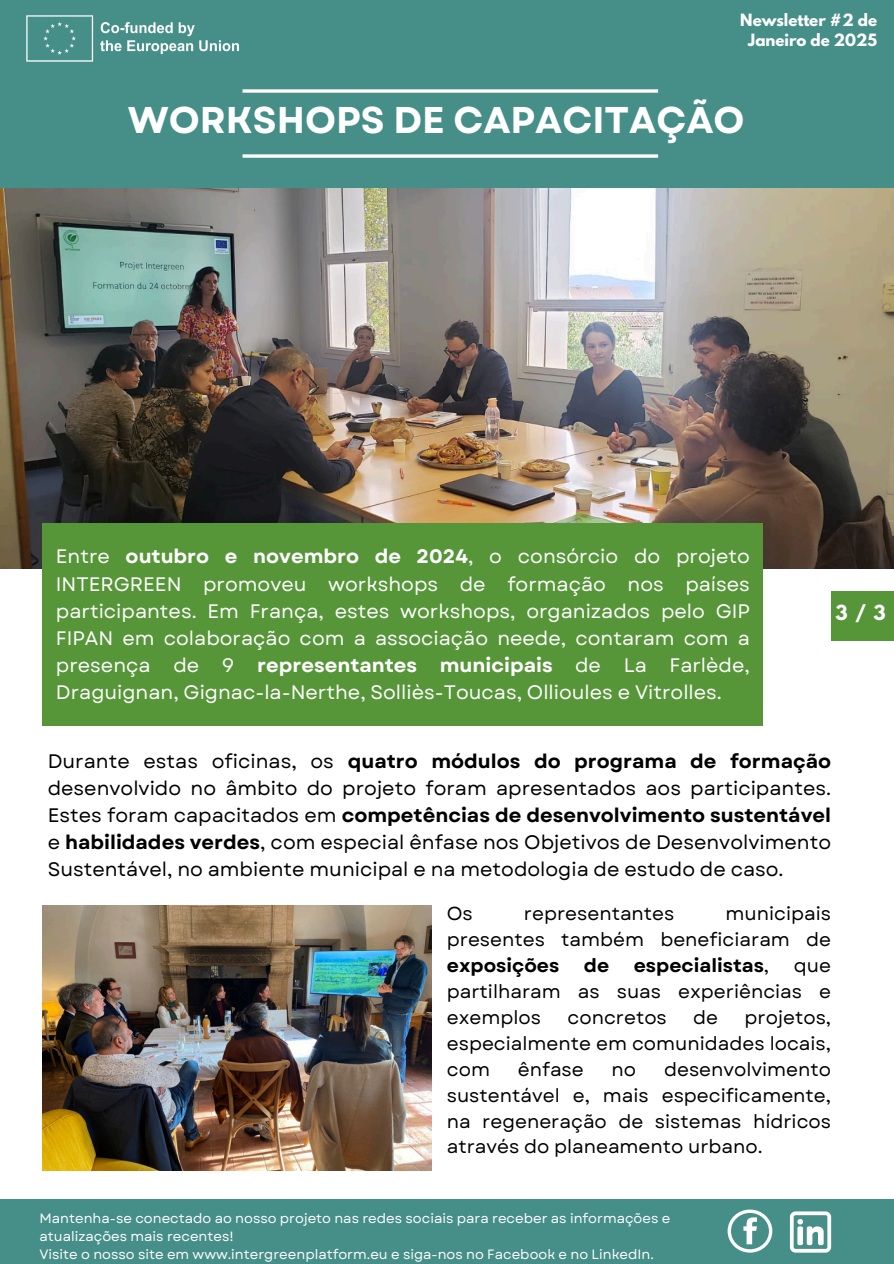
<style>
.page{position:relative;width:894px;height:1264px;background:#fff}
.page>*{position:absolute;margin:0;border:0;box-sizing:border-box;transform-origin:0 0}
.t1{font:700 37.2px "Garet";color:#fff}
.t2{font:19.5px/27px "Garet";color:#fff;text-align:justify}
.t3{font:19.5px/27px "Garet";color:#000;text-align:justify}
.t4{font:18.75px/25.8px "Garet";color:#000;text-align:justify}
.t5{font:700 18.75px "Garet";color:#000}
.t6{font:700 18.3px "League Spartan";color:#fff}
.t7{font:700 15px/20.2px "League Spartan";color:#fff;text-align:center}
.t8{font:13.5px/18px "Garet";color:#fff}
.s1{font-weight:700}
.s2{font-weight:400}
</style>
<div class="page">
<div style="left:0;top:0;width:893px;height:190px;background:#468f89"></div>
<img style="left:0;top:189px;width:893px;height:379px">
<div style="left:43px;top:523px;width:720px;height:202px;background:#569639"></div>
<img style="left:43px;top:905px;width:388px;height:265px">
<svg style="left:242px;top:154px;width:416px;height:4px;background:#e1edec"></svg>
<svg style="left:242px;top:89px;width:416px;height:4px;background:#e2edec"></svg>
<div style="left:830px;top:591px;width:63px;height:49px;background:#569639"></div>
<div style="left:0;top:1198px;width:893px;height:65px;background:#468f89"></div>
<img style="left:26px;top:15px;width:213px;height:47px">
<svg style="left:789px;top:1211px;width:41px;height:41px"></svg>
<svg style="left:727px;top:1209px;width:45px;height:43px"></svg>
<h2 class="t7" style="left:740px;top:12px;width:138px">Newsletter #2 de<br>Janeiro de 2025</h2>
<p class="t1" style="left:128px;top:93px;width:618px">WORKSHOPS DE CAPACITAÇÃO</p>
<h1 class="t2" style="left:56px;top:543px;width:695px">Entre <span class="s1">outubro e novembro de 2024</span>, o consórcio do projeto INTERGREEN promoveu workshops de formação nos países participantes. Em França, estes workshops, organizados pelo GIP FIPAN em colaboração com a associação neede, contaram com a presença de 9 <span class="s1">representantes municipais</span> de La Farlède, Draguignan, Gignac-la-Nerthe, Solliès-Toucas, Ollioules e Vitrolles.</h1>
<h4 class="t6" style="left:835px;top:603px;width:52px">3/3</h4>
<p class="t3" style="left:48px;top:747px;width:784px">Durante estas oficinas, os <span class="s1">quatro módulos do programa de formação </span>desenvolvido no âmbito do projeto foram apresentados aos participantes.<br>Estes foram capacitados em <span class="s1">competências de desenvolvimento sustentável </span>e <span class="s1">habilidades verdes</span>, com especial ênfase nos Objetivos de Desenvolvimento Sustentável, no ambiente municipal e na metodologia de estudo de caso.</p>
<p class="t4" style="left:446px;top:901px;width:28px">Os</p>
<p class="t4" style="left:523px;top:901px;width:152px">representantes</p>
<p class="t4" style="left:446px;top:901px;width:385px;text-indent:279px">municipais presentes também beneficiaram de <span class="s1">exposições</span></p>
<p class="t5" style="left:583px;top:952px;width:27px">de</p>
<p class="t5" style="left:633px;top:952px;width:137px">especialistas<span class="s2">,</span></p>
<p class="t4" style="left:446px;top:952px;width:385px;text-indent:347px">que partilharam as suas experiências e exemplos</p>
<p class="t4" style="left:567px;top:1004px;width:101px">concretos</p>
<p class="t4" style="left:693px;top:1004px;width:26px">de</p>
<p class="t4" style="left:446px;top:1004px;width:385px;text-indent:298px">projetos, especialmente em comunidades locais, com</p>
<p class="t4" style="left:517px;top:1056px;width:67px">ênfase</p>
<p class="t4" style="left:611px;top:1056px;width:26px">no</p>
<p class="t4" style="left:446px;top:1056px;width:385px;text-indent:217px">desenvolvimento sustentável e, mais especificamente, na regeneração de sistemas hídricos através do planeamento urbano.</p>
<p class="t8" style="left:39px;top:1208px;width:632px">Mantenha-se conectado ao nosso projeto nas redes sociais para receber as informações e atualizações mais recentes!</p>
<h3 class="t8" style="left:39px;top:1244px;width:615px">Visite o nosso site em www.intergreenplatform.eu e siga-nos no Facebook e no LinkedIn.</h3>
</div>
